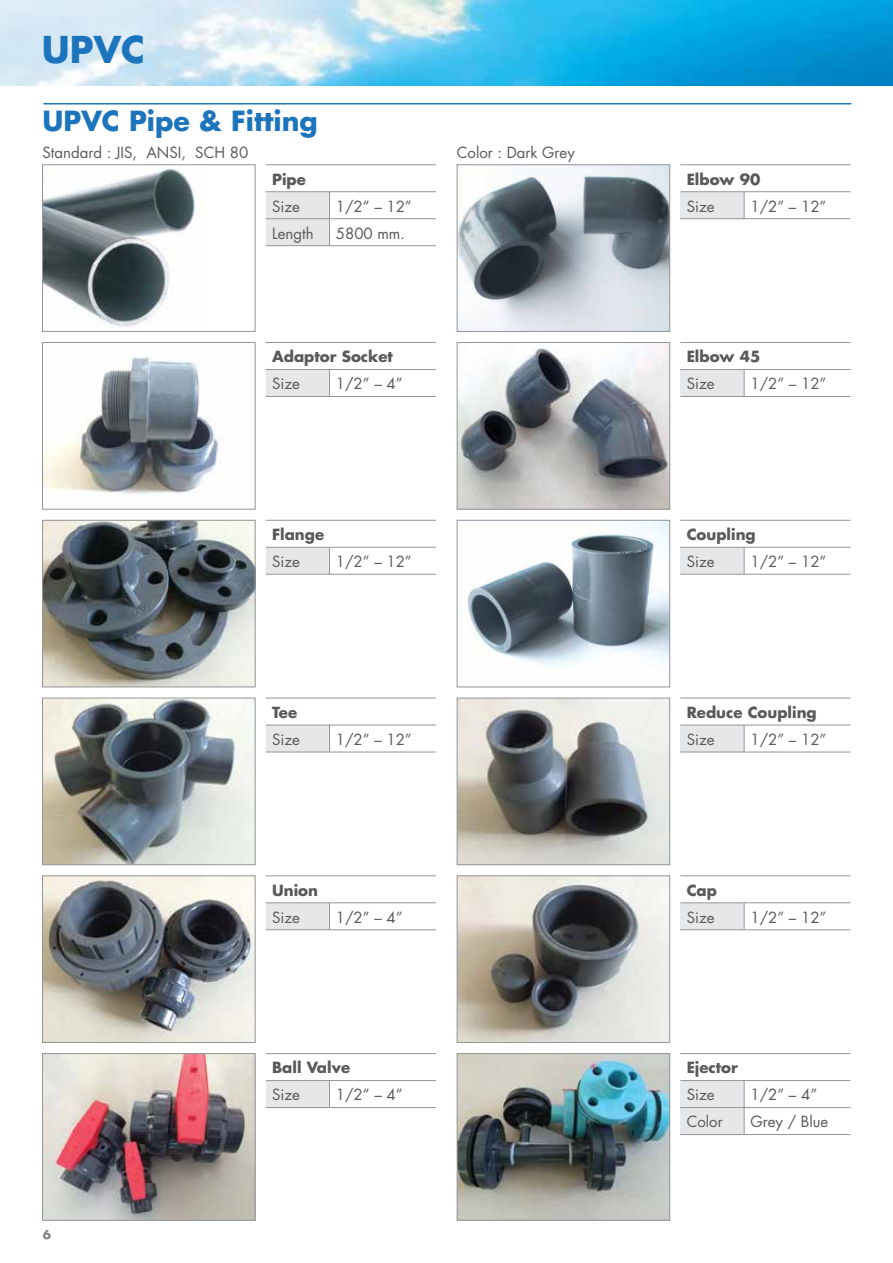
<style>
.page{position:relative;width:893px;height:1263px;background:#fff}
.page>*{position:absolute;margin:0;border:0;box-sizing:border-box;transform-origin:0 0}
.t1{font:700 36px "Futura";color:#1c75bc}
.t2{font:700 27px "Futura";color:#1c75bc}
.t3{font:15px "Futura";color:#58595b}
.t4{font:700 15px "Futura";color:#58595b}
.t5{font:700 12px "Futura";color:#808285}
</style>
<div class="page">
<img style="left:0;top:0;width:893px;height:85px">
<div style="left:680px;top:1080px;width:64px;height:54px;background:#e6e7e8"></div>
<hr style="left:680px;top:1080px;width:170px;height:1px;background:#939598">
<hr style="left:680px;top:1053px;width:170px;height:1px;background:#939598">
<hr style="left:680px;top:1134px;width:170px;height:1px;background:#939598">
<hr style="left:680px;top:1107px;width:170px;height:1px;background:#939598">
<hr style="left:744px;top:1080px;width:1px;height:54px;background:#939598">
<hr style="left:43px;top:103px;width:808px;height:1px;background:#1c75bc">
<div style="left:266px;top:192px;width:64px;height:54px;background:#e6e7e8"></div>
<hr style="left:266px;top:191px;width:170px;height:1px;background:#939598">
<hr style="left:266px;top:164px;width:170px;height:1px;background:#939598">
<hr style="left:266px;top:245px;width:170px;height:1px;background:#939598">
<hr style="left:266px;top:218px;width:170px;height:1px;background:#939598">
<hr style="left:329px;top:192px;width:1px;height:54px;background:#939598">
<img style="left:44px;top:357px;width:180px;height:137px">
<div style="left:42px;top:342px;width:213px;height:168px;border:1px solid #939598"></div>
<div style="left:266px;top:369px;width:64px;height:27px;background:#e6e7e8"></div>
<hr style="left:266px;top:369px;width:170px;height:1px;background:#939598">
<hr style="left:266px;top:342px;width:170px;height:1px;background:#939598">
<hr style="left:266px;top:396px;width:170px;height:1px;background:#939598">
<svg style="left:329px;top:370px;width:1px;height:26px"></svg>
<div style="left:266px;top:547px;width:64px;height:27px;background:#e6e7e8"></div>
<hr style="left:266px;top:547px;width:170px;height:1px;background:#939598">
<hr style="left:266px;top:520px;width:170px;height:1px;background:#939598">
<hr style="left:266px;top:574px;width:170px;height:1px;background:#939598">
<svg style="left:329px;top:548px;width:1px;height:26px"></svg>
<div style="left:266px;top:725px;width:64px;height:27px;background:#e6e7e8"></div>
<hr style="left:266px;top:725px;width:170px;height:1px;background:#939598">
<hr style="left:266px;top:698px;width:170px;height:1px;background:#939598">
<hr style="left:266px;top:752px;width:170px;height:1px;background:#939598">
<svg style="left:329px;top:726px;width:1px;height:26px"></svg>
<div style="left:266px;top:903px;width:64px;height:27px;background:#e6e7e8"></div>
<hr style="left:266px;top:902px;width:170px;height:1px;background:#939598">
<hr style="left:266px;top:875px;width:170px;height:1px;background:#939598">
<hr style="left:266px;top:929px;width:170px;height:1px;background:#939598">
<svg style="left:329px;top:903px;width:1px;height:26px"></svg>
<div style="left:266px;top:1080px;width:64px;height:27px;background:#e6e7e8"></div>
<hr style="left:266px;top:1080px;width:170px;height:1px;background:#939598">
<hr style="left:266px;top:1053px;width:170px;height:1px;background:#939598">
<hr style="left:266px;top:1107px;width:170px;height:1px;background:#939598">
<svg style="left:329px;top:1081px;width:1px;height:26px"></svg>
<img style="left:44px;top:522px;width:209px;height:163px">
<div style="left:42px;top:520px;width:213px;height:167px;border:1px solid #939598"></div>
<img style="left:44px;top:700px;width:209px;height:163px">
<div style="left:42px;top:698px;width:213px;height:167px;border:1px solid #939598"></div>
<img style="left:44px;top:877px;width:209px;height:164px">
<div style="left:42px;top:875px;width:213px;height:168px;border:1px solid #939598"></div>
<img style="left:44px;top:1055px;width:209px;height:164px">
<div style="left:42px;top:1053px;width:213px;height:168px;border:1px solid #939598"></div>
<img style="left:459px;top:166px;width:209px;height:164px">
<div style="left:457px;top:164px;width:213px;height:168px;border:1px solid #939598"></div>
<img style="left:459px;top:344px;width:209px;height:164px">
<div style="left:457px;top:342px;width:213px;height:168px;border:1px solid #939598"></div>
<div style="left:680px;top:369px;width:64px;height:27px;background:#e6e7e8"></div>
<hr style="left:680px;top:369px;width:170px;height:1px;background:#939598">
<hr style="left:680px;top:342px;width:170px;height:1px;background:#939598">
<hr style="left:680px;top:396px;width:170px;height:1px;background:#939598">
<svg style="left:744px;top:370px;width:1px;height:26px"></svg>
<div style="left:680px;top:192px;width:64px;height:27px;background:#e6e7e8"></div>
<hr style="left:680px;top:191px;width:170px;height:1px;background:#939598">
<hr style="left:680px;top:164px;width:170px;height:1px;background:#939598">
<hr style="left:680px;top:218px;width:170px;height:1px;background:#939598">
<svg style="left:744px;top:192px;width:1px;height:27px"></svg>
<div style="left:680px;top:547px;width:64px;height:27px;background:#e6e7e8"></div>
<hr style="left:680px;top:547px;width:170px;height:1px;background:#939598">
<hr style="left:680px;top:520px;width:170px;height:1px;background:#939598">
<hr style="left:680px;top:574px;width:170px;height:1px;background:#939598">
<svg style="left:744px;top:547px;width:1px;height:27px"></svg>
<div style="left:680px;top:725px;width:64px;height:27px;background:#e6e7e8"></div>
<hr style="left:680px;top:725px;width:170px;height:1px;background:#939598">
<hr style="left:680px;top:698px;width:170px;height:1px;background:#939598">
<hr style="left:680px;top:752px;width:170px;height:1px;background:#939598">
<svg style="left:744px;top:725px;width:1px;height:27px"></svg>
<div style="left:680px;top:903px;width:64px;height:27px;background:#e6e7e8"></div>
<hr style="left:680px;top:902px;width:170px;height:1px;background:#939598">
<hr style="left:680px;top:875px;width:170px;height:1px;background:#939598">
<hr style="left:680px;top:929px;width:170px;height:1px;background:#939598">
<svg style="left:744px;top:903px;width:1px;height:27px"></svg>
<img style="left:465px;top:522px;width:203px;height:144px">
<div style="left:457px;top:520px;width:213px;height:167px;border:1px solid #939598"></div>
<img style="left:459px;top:700px;width:209px;height:163px">
<div style="left:457px;top:698px;width:213px;height:167px;border:1px solid #939598"></div>
<img style="left:459px;top:877px;width:209px;height:164px">
<div style="left:457px;top:875px;width:213px;height:168px;border:1px solid #939598"></div>
<img style="left:459px;top:1055px;width:209px;height:164px">
<div style="left:457px;top:1053px;width:213px;height:168px;border:1px solid #939598"></div>
<img style="left:44px;top:168px;width:155px;height:159px">
<div style="left:42px;top:164px;width:213px;height:168px;border:1px solid #939598"></div>
<h1 class="t1" style="left:42px;top:25px;width:104px">UPVC</h1>
<h2 class="t2" style="left:43px;top:102px;width:277px">UPVC Pipe &amp; Fitting</h2>
<p class="t4" style="left:272px;top:168px;width:35px">Pipe</p>
<p class="t3" style="left:272px;top:196px;width:29px">Size</p>
<p class="t3" style="left:336px;top:196px;width:77px">1/2” – 12”</p>
<p class="t3" style="left:272px;top:223px;width:43px">Length</p>
<p class="t3" style="left:336px;top:223px;width:71px">5800 mm.</p>
<p class="t3" style="left:43px;top:142px;width:207px">Standard : JIS, ANSI, SCH 80</p>
<p class="t4" style="left:272px;top:346px;width:122px">Adaptor Socket</p>
<p class="t3" style="left:272px;top:373px;width:29px">Size</p>
<p class="t3" style="left:336px;top:373px;width:68px">1/2” – 4”</p>
<p class="t3" style="left:457px;top:142px;width:120px">Color : Dark Grey</p>
<p class="t4" style="left:272px;top:524px;width:54px">Flange</p>
<p class="t3" style="left:272px;top:551px;width:29px">Size</p>
<p class="t3" style="left:336px;top:551px;width:77px">1/2” – 12”</p>
<p class="t5" style="left:43px;top:1226px;width:10px">6</p>
<p class="t4" style="left:272px;top:702px;width:27px">Tee</p>
<p class="t3" style="left:272px;top:729px;width:29px">Size</p>
<p class="t3" style="left:336px;top:729px;width:77px">1/2” – 12”</p>
<p class="t4" style="left:272px;top:879px;width:47px">Union</p>
<p class="t3" style="left:272px;top:907px;width:29px">Size</p>
<p class="t3" style="left:336px;top:907px;width:68px">1/2” – 4”</p>
<p class="t4" style="left:272px;top:1057px;width:80px">Ball Valve</p>
<p class="t3" style="left:272px;top:1084px;width:29px">Size</p>
<p class="t3" style="left:336px;top:1084px;width:68px">1/2” – 4”</p>
<p class="t4" style="left:687px;top:168px;width:75px">Elbow 90</p>
<p class="t3" style="left:687px;top:196px;width:29px">Size</p>
<p class="t3" style="left:750px;top:196px;width:77px">1/2” – 12”</p>
<p class="t4" style="left:687px;top:346px;width:75px">Elbow 45</p>
<p class="t3" style="left:687px;top:373px;width:29px">Size</p>
<p class="t3" style="left:750px;top:373px;width:77px">1/2” – 12”</p>
<p class="t4" style="left:687px;top:524px;width:71px">Coupling</p>
<p class="t3" style="left:687px;top:551px;width:29px">Size</p>
<p class="t3" style="left:750px;top:551px;width:77px">1/2” – 12”</p>
<p class="t4" style="left:687px;top:702px;width:132px">Reduce Coupling</p>
<p class="t3" style="left:687px;top:729px;width:29px">Size</p>
<p class="t3" style="left:750px;top:729px;width:77px">1/2” – 12”</p>
<p class="t4" style="left:687px;top:879px;width:32px">Cap</p>
<p class="t3" style="left:687px;top:907px;width:29px">Size</p>
<p class="t3" style="left:750px;top:907px;width:77px">1/2” – 12”</p>
<p class="t4" style="left:687px;top:1057px;width:53px">Ejector</p>
<p class="t3" style="left:687px;top:1084px;width:29px">Size</p>
<p class="t3" style="left:750px;top:1084px;width:68px">1/2” – 4”</p>
<p class="t3" style="left:687px;top:1111px;width:38px">Color</p>
<p class="t3" style="left:750px;top:1111px;width:79px">Grey / Blue</p>
</div>
